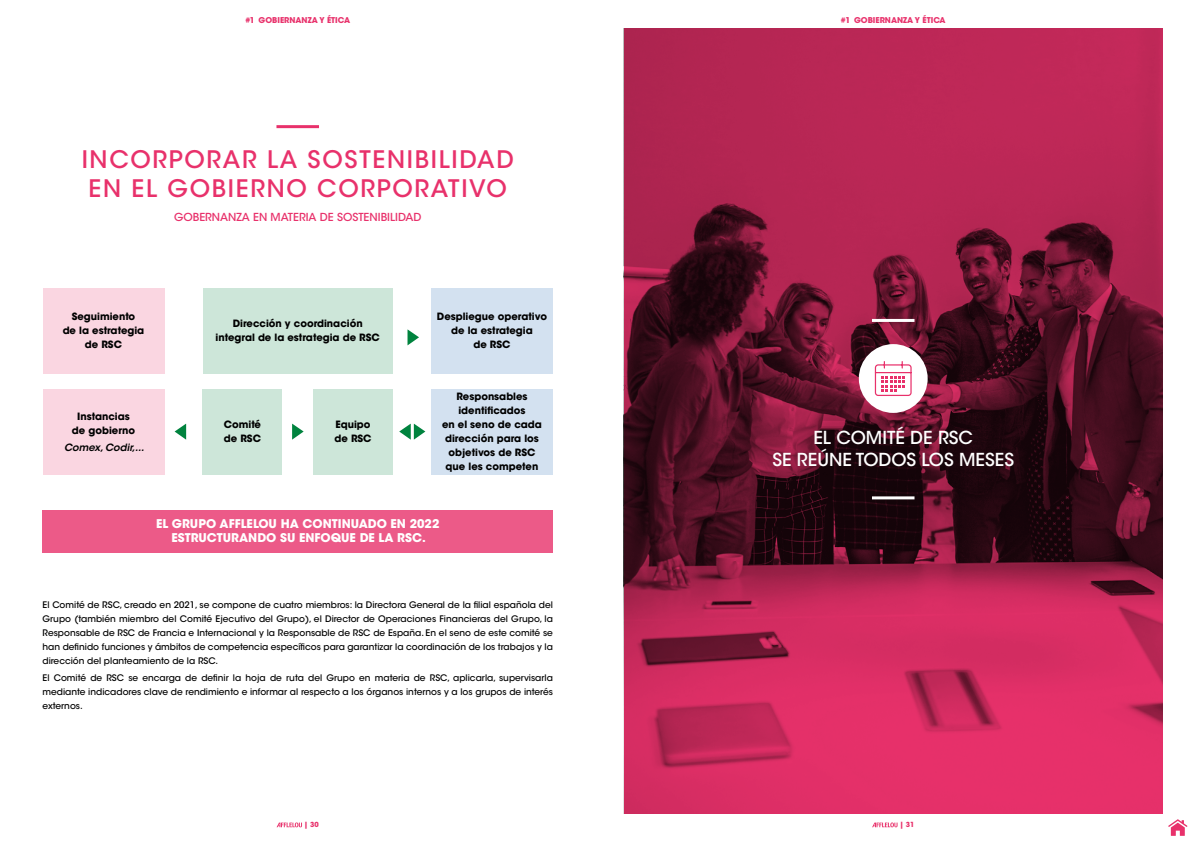
<style>
.page{position:relative;width:1191px;height:842px;background:#fff}
.page>*{position:absolute;margin:0;border:0;box-sizing:border-box;transform-origin:0 0}
.t1{font:500 24px/28.8px "ITC Avant Garde Std";letter-spacing:.07em;color:#e8316b}
.t2{font:500 17.8px/21.4px "ITC Avant Garde Std";color:#fff;text-align:center}
.t3{font:700 12px/14px "ITC Avant Garde Std";color:#fff;text-align:center}
.t4{font:500 11px "ITC Avant Garde Std";color:#e8316b}
.t5{font:700 10px/14px "ITC Avant Garde Std";color:#000;text-align:center}
.t6{font:italic 600 10px "ITC Avant Garde Std";color:#000}
.t7{font:500 9px/14px "ITC Avant Garde Std";color:#000;text-align:justify}
.t8{font:700 8px "ITC Avant Garde Std";color:#e8316b}
.t9{font:700 7px "ITC Avant Garde Std";color:#e8316b}
</style>
<div class="page">
<svg style="left:276px;top:822px;width:26px;height:5px"></svg>
<svg style="left:872px;top:822px;width:25px;height:5px"></svg>
<svg style="left:624px;top:28px;width:538px;height:786px;background:#941e43"></svg>
<div style="left:859px;top:344px;width:68px;height:69px;background:#fff;border-radius:50%"></div>
<svg style="left:874px;top:361px;width:38px;height:35px"></svg>
<hr style="left:872px;top:496px;width:42px;height:3px;background:#fff">
<hr style="left:872px;top:319px;width:42px;height:3px;background:#fff">
<hr style="left:276px;top:125px;width:43px;height:3px;background:#e8316b">
<div style="left:43px;top:510px;width:510px;height:43px;background:#ec5a88"></div>
<div style="left:43px;top:288px;width:121px;height:85px;background:#fad6e1"></div>
<div style="left:43px;top:389px;width:121px;height:85px;background:#fad6e1"></div>
<div style="left:431px;top:288px;width:122px;height:85px;background:#d3e1f0"></div>
<div style="left:431px;top:389px;width:122px;height:85px;background:#d3e1f0"></div>
<div style="left:203px;top:288px;width:190px;height:85px;background:#cde6d9"></div>
<div style="left:203px;top:389px;width:79px;height:85px;background:#cde6d9"></div>
<div style="left:313px;top:389px;width:80px;height:85px;background:#cde6d9"></div>
<svg style="left:292px;top:423px;width:12px;height:17px"></svg>
<svg style="left:407px;top:329px;width:12px;height:16px"></svg>
<svg style="left:399px;top:423px;width:26px;height:17px"></svg>
<svg style="left:175px;top:423px;width:11px;height:17px"></svg>
<svg style="left:1168px;top:819px;width:19px;height:17px"></svg>
<p class="t8" style="left:245px;top:15px;width:106px">#1 GOBIERNANZA Y ÉTICA</p>
<p class="t8" style="left:841px;top:15px;width:106px">#1 GOBIERNANZA Y ÉTICA</p>
<h1 class="t1" style="left:82px;top:145px;width:433px">INCORPORAR LA SOSTENIBILIDAD<br>EN EL GOBIERNO CORPORATIVO</h1>
<p class="t4" style="left:174px;top:210px;width:249px">GOBERNANZA EN MATERIA DE SOSTENIBILIDAD</p>
<p class="t5" style="left:63px;top:309px;width:83px">Seguimiento<br>de la estrategia de RSC</p>
<p class="t5" style="left:72px;top:409px;width:65px">Instancias de gobierno</p>
<p class="t6" style="left:64px;top:441px;width:82px">Comex, Codir,...</p>
<p class="t5" style="left:216px;top:316px;width:166px">Dirección y coordinación integral de la estrategia de RSC</p>
<p class="t5" style="left:224px;top:417px;width:39px;text-align:left">Comité de RSC</p>
<p class="t5" style="left:334px;top:417px;width:39px;text-align:left">Equipo de RSC</p>
<p class="t5" style="left:437px;top:309px;width:112px">Despliegue operativo de la estrategia<br>de RSC</p>
<p class="t5" style="left:442px;top:389px;width:101px">Responsables identificados<br>en el seno de cada dirección para los objetivos de RSC que les competen</p>
<h3 class="t3" style="left:156px;top:516px;width:285px">EL GRUPO AFFLELOU HA CONTINUADO EN 2022<br>ESTRUCTURANDO SU ENFOQUE DE LA RSC.</h3>
<p class="t7" style="left:43px;top:598px;width:512px">El Comité de RSC, creado en 2021, se compone de cuatro miembros: la Directora General de la filial española del Grupo (también miembro del Comité Ejecutivo del Grupo), el Director de Operaciones Financieras del Grupo, la Responsable de RSC de Francia e Internacional y la Responsable de RSC de España. En el seno de este comité se han definido funciones y ámbitos de competencia específicos para garantizar la coordinación de los trabajos y la dirección del planteamiento de la RSC.</p>
<p class="t7" style="left:43px;top:671px;width:512px">El Comité de RSC se encarga de definir la hoja de ruta del Grupo en materia de RSC, aplicarla, supervisarla mediante indicadores clave de rendimiento e informar al respecto a los órganos internos y a los grupos de interés externos.</p>
<h2 class="t2" style="left:772px;top:427px;width:243px">EL COMITÉ DE RSC<br>SE REÚNE TODOS LOS MESES</h2>
<p class="t9" style="left:304px;top:820px;width:16px">| 30</p>
<p class="t9" style="left:899px;top:820px;width:16px">| 31</p>
</div>
